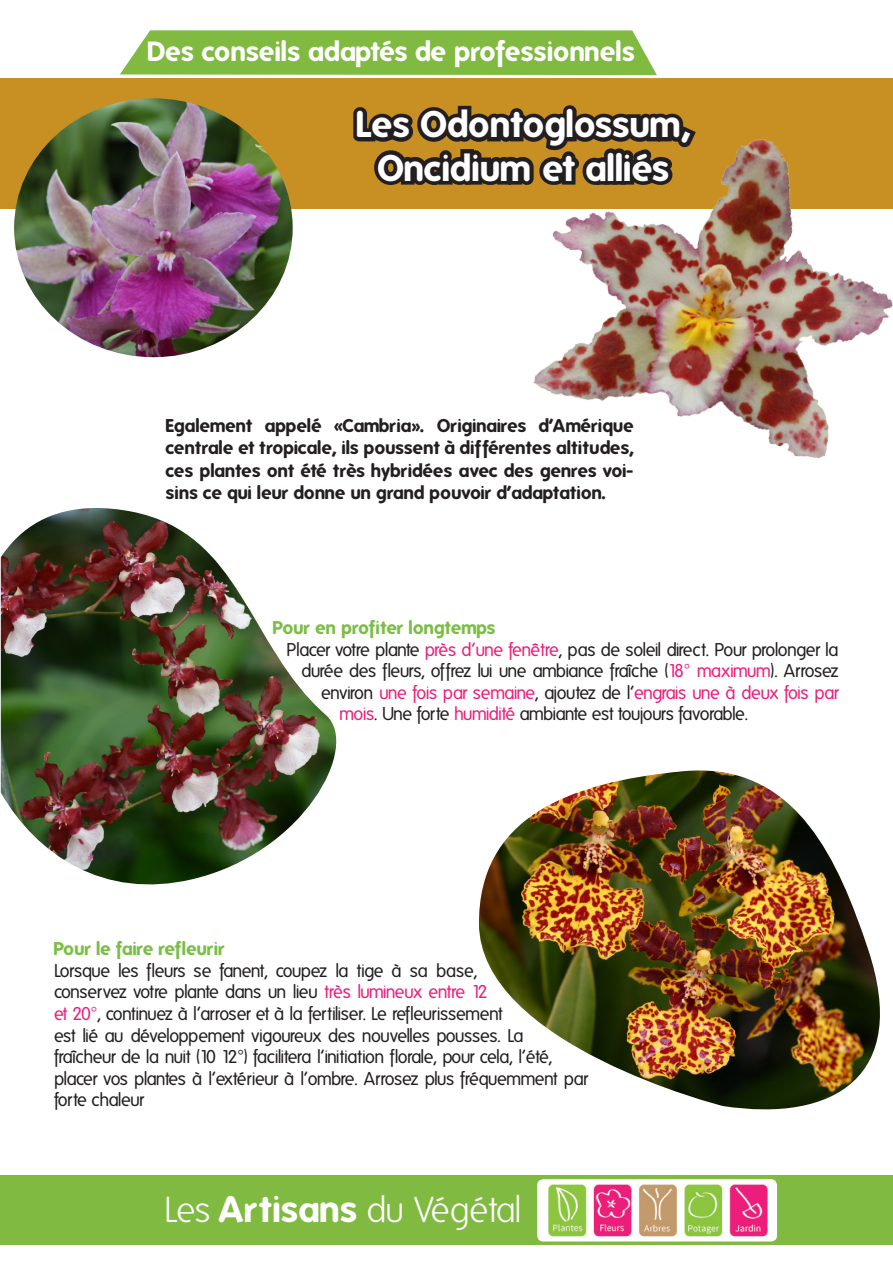
<style>
.page{position:relative;width:893px;height:1263px;background:#fff}
.page>*{position:absolute;margin:0;border:0;box-sizing:border-box;transform-origin:0 0}
.t1{font:700 36px/43.2px "Folks";color:#fff;text-align:center}
.t2{font:300 36px "Folks";letter-spacing:-.04em;color:#fff}
.t3{font:700 27px "Folks";color:#fff}
.t4{font:18px/21.6px "Folks";letter-spacing:-.035em;color:#231f20}
.t5{font:700 18px/22.5px "Folks";color:#231f20;text-align:justify}
.t6{font:18px "Folks";letter-spacing:-.035em;color:#ee1e7b}
.t7{font:700 18px "Folks";color:#7bbe46}
.s1{color:#ee1e7b}
.s2{color:#231f20}
.s3{font-weight:700}
</style>
<div class="page">
<div style="left:0;top:78px;width:892px;height:130px;background:#c88f23"></div>
<svg style="left:353px;top:105px;width:139px;height:80px"></svg>
<svg style="left:120px;top:30px;width:537px;height:46px;background:#8abf51"></svg>
<div style="left:0;top:1175px;width:893px;height:70px;background:#80ba41"></div>
<img style="left:537px;top:1179px;width:240px;height:62px">
<img style="left:492px;top:78px;width:401px;height:380px">
<img style="left:479px;top:770px;width:401px;height:340px">
<img style="left:1px;top:508px;width:336px;height:377px">
<img style="left:14px;top:98px;width:279px;height:259px">
<p class="t3" style="left:148px;top:35px;width:489px">Des conseils adaptés de professionnels</p>
<p class="t1" style="left:356px;top:103px;width:336px">Les Odontoglossum,<br>Oncidium et alliés</p>
<p class="t5" style="left:166px;top:414px;width:470px">Egalement appelé «Cambria». Originaires d’Amérique centrale et tropicale, ils poussent à différentes altitudes, ces plantes ont été très hybridées avec des genres voi&shy;sins ce qui leur donne un grand pouvoir d’adaptation.</p>
<p class="t7" style="left:273px;top:617px;width:224px">Pour en profiter longtemps</p>
<p class="t4" style="left:287px;top:639px;width:554px">Placer votre plante <span class="s1">près d’une fenêtre</span>, pas de soleil direct. Pour prolonger la</p>
<p class="t4" style="left:302px;top:660px;width:538px">durée des fleurs, offrez lui une ambiance fraîche (<span class="s1">18° maximum</span>). Arrosez</p>
<p class="t6" style="left:321px;top:683px;width:519px"><span class="s2">environ</span> une fois par semaine<span class="s2">, ajoutez de l’</span>engrais une à deux fois par</p>
<p class="t4" style="left:339px;top:704px;width:411px"><span class="s1">mois</span>. Une forte <span class="s1">humidité</span> ambiante est toujours favorable.</p>
<p class="t7" style="left:54px;top:938px;width:172px">Pour le faire refleurir</p>
<p class="t4" style="left:54px;top:960px;width:535px">Lorsque les fleurs se fanent, coupez la tige à sa base,<br>conservez votre plante dans un lieu <span class="s1">très lumineux entre 12<br>et 20°</span>, continuez à l’arroser et à la fertiliser. Le refleurissement<br>est lié au développement vigoureux des nouvelles pousses. La fraîcheur de la nuit (10 12°) facilitera l’initiation florale, pour cela, l’été, placer vos plantes à l’extérieur à l’ombre. Arrosez plus fréquemment par forte chaleur</p>
<p class="t2" style="left:164px;top:1190px;width:359px">Les <span class="s3">Artisans</span> du Végétal</p>
</div>
